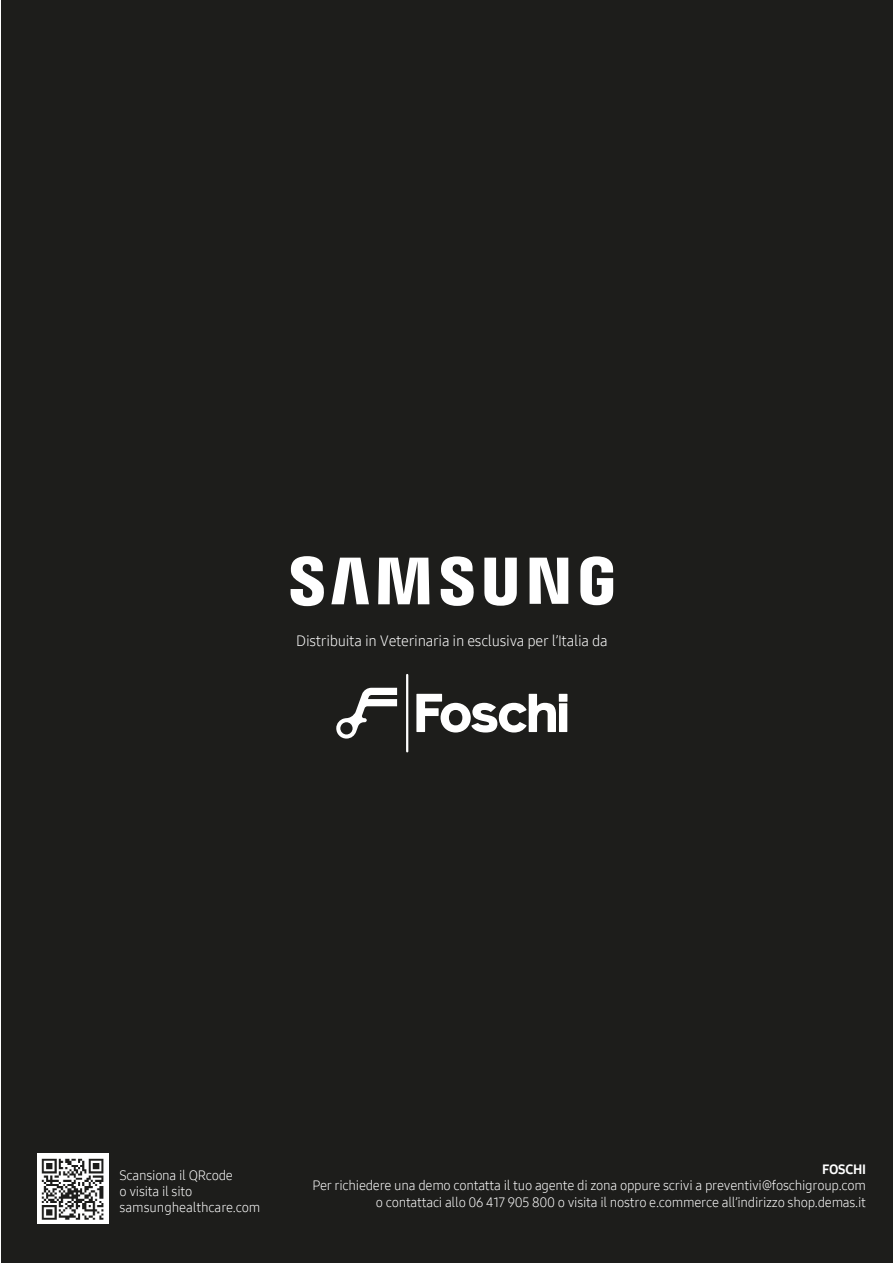
<style>
.page{position:relative;width:893px;height:1263px;background:#fff}
.page>*{position:absolute;margin:0;border:0;box-sizing:border-box;transform-origin:0 0}
.t1{font:15px "Samsung One 300";letter-spacing:-.02em;color:#fff}
.t2{font:13.5px/16.2px "Samsung One 300";letter-spacing:-.02em;color:#fff}
.t3{font:13.5px "Samsung One 800";letter-spacing:-.02em;color:#fff}
</style>
<div class="page">
<div style="left:1px;top:0;width:892px;height:1263px;background:#1d1d1b"></div>
<svg style="left:291px;top:556px;width:322px;height:50px"></svg>
<svg style="left:336px;top:688px;width:61px;height:50px"></svg>
<svg style="left:416px;top:694px;width:151px;height:38px"></svg>
<hr style="left:406px;top:675px;width:2px;height:76px;background:#fff">
<div style="left:37px;top:1153px;width:71px;height:71px;background:#fff"></div>
<img style="left:41px;top:1158px;width:63px;height:62px">
<p class="t1" style="left:296px;top:631px;width:313px">Distribuita in Veterinaria in esclusiva per l’Italia da</p>
<p class="t2" style="left:120px;top:1166px;width:142px">Scansiona il QRcode<br>o visita il sito samsunghealthcare.com</p>
<p class="t3" style="left:822px;top:1160px;width:45px">FOSCHI</p>
<p class="t2" style="left:312px;top:1177px;width:555px;text-align:right">Per richiedere una demo contatta il tuo agente di zona oppure scrivi a preventivi@foschigroup.com o contattaci allo 06 417 905 800 o visita il nostro e.commerce all’indirizzo shop.demas.it</p>
</div>
